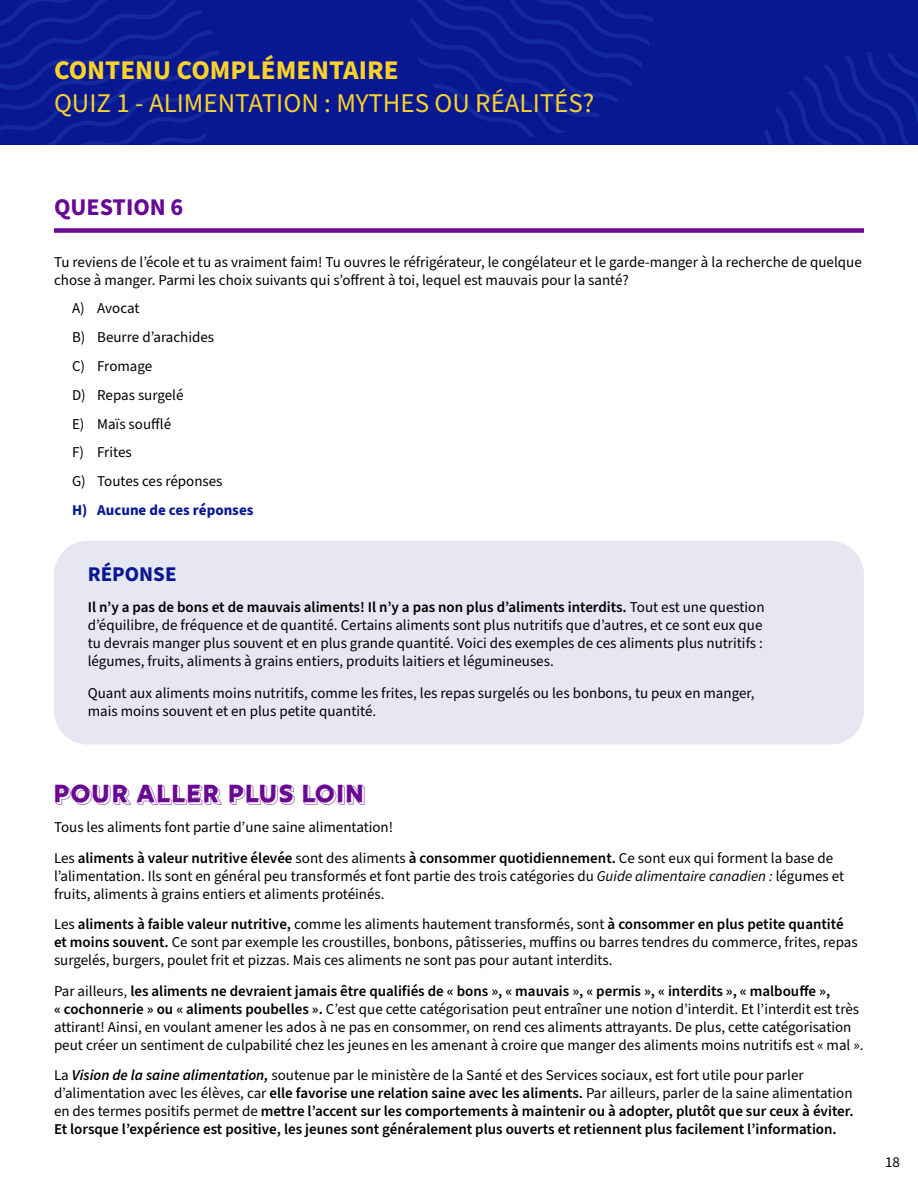
<style>
.page{position:relative;width:918px;height:1188px;background:#fff}
.page>*{position:absolute;margin:0;border:0;box-sizing:border-box;transform-origin:0 0}
.t1{font:27px "Source Sans Pro";color:#fad22a}
.t2{font:700 27px "Source Sans Pro";color:#fad22a}
.t3{font:27px "Rig Bold Reverse";color:#680893}
.t4{font:700 24px "Source Sans Pro";color:#680893}
.t5{font:700 21px "Source Sans Pro";color:#081893}
.t6{font:15px/18px "Source Sans Pro";color:#000}
.t7{font:600 15px/18px "Source Sans Pro";color:#000}
.t8{font:700 15px "Source Sans Pro";color:#081893}
.s1{font-weight:600}
.s2{font-style:italic}
.s3{font-weight:400}
</style>
<div class="page">
<div style="left:0;top:0;width:918px;height:145px;background:#081893"></div>
<svg style="left:411px;top:0;width:242px;height:137px"></svg>
<svg style="left:0;top:0;width:221px;height:145px"></svg>
<svg style="left:765px;top:52px;width:153px;height:93px"></svg>
<div style="left:54px;top:541px;width:810px;height:204px;background:#e6e7f3;border-radius:34px"></div>
<div style="left:54px;top:228px;width:810px;height:5px;background:#680893"></div>
<h1 class="t2" style="left:54px;top:52px;width:346px">CONTENU COMPLÉMENTAIRE</h1>
<h1 class="t1" style="left:54px;top:85px;width:542px">QUIZ 1 - ALIMENTATION : MYTHES OU RÉALITÉS?</h1>
<h2 class="t4" style="left:54px;top:190px;width:131px">QUESTION 6</h2>
<p class="t6" style="left:54px;top:253px;width:809px">Tu reviens de l’école et tu as vraiment faim! Tu ouvres le réfrigérateur, le congélateur et le garde-manger à la recherche de quelque chose à manger. Parmi les choix suivants qui s’offrent à toi, lequel est mauvais pour la santé?</p>
<p class="t6" style="left:72px;top:294px;width:152px;line-height:28.8px">A) Avocat<br>B) Beurre d’arachides<br>C) Fromage<br>D) Repas surgelé<br>E) Maïs soufflé<br>F) Frites<br>G) Toutes ces réponses</p>
<p class="t8" style="left:72px;top:500px;width:183px">H) Aucune de ces réponses</p>
<h3 class="t5" style="left:88px;top:559px;width:90px">RÉPONSE</h3>
<p class="t6" style="left:88px;top:599px;width:678px"><span class="s1">Il n’y a pas de bons et de mauvais aliments! Il n’y a pas non plus d’aliments interdits.</span> Tout est une question d’équilibre, de fréquence et de quantité. Certains aliments sont plus nutritifs que d’autres, et ce sont eux que tu devrais manger plus souvent et en plus grande quantité. Voici des exemples de ces aliments plus nutritifs : légumes, fruits, aliments à grains entiers, produits laitiers et légumineuses.</p>
<p class="t6" style="left:88px;top:684px;width:668px">Quant aux aliments moins nutritifs, comme les frites, les repas surgelés ou les bonbons, tu peux en manger, mais moins souvent et en plus petite quantité.</p>
<h1 class="t3" style="left:54px;top:778px;width:314px">POUR ALLER PLUS LOIN</h1>
<p class="t6" style="left:54px;top:813px;width:781px;line-height:30.5px">Tous les aliments font partie d’une saine alimentation!<br>Les <span class="s1">aliments à valeur nutritive élevée</span> sont des aliments <span class="s1">à consommer quotidiennement.</span> Ce sont eux qui forment la base de</p>
<p class="t6" style="left:54px;top:867px;width:792px">l’alimentation. Ils sont en général peu transformés et font partie des trois catégories du <span class="s2">Guide alimentaire canadien :</span> légumes et fruits, aliments à grains entiers et aliments protéinés.</p>
<p class="t6" style="left:54px;top:916px;width:805px">Les <span class="s1">aliments à faible valeur nutritive,</span> comme les aliments hautement transformés, sont <span class="s1">à consommer en plus petite quantité et moins souvent.</span> Ce sont par exemple les croustilles, bonbons, pâtisseries, muffins ou barres tendres du commerce, frites, repas surgelés, burgers, poulet frit et pizzas. Mais ces aliments ne sont pas pour autant interdits.</p>
<p class="t6" style="left:54px;top:982px;width:811px">Par ailleurs, <span class="s1">les aliments ne devraient jamais être qualifiés de « bons », « mauvais », « permis », « interdits », « malbouffe »,<br>« cochonnerie » ou « aliments poubelles ».</span> C’est que cette catégorisation peut entraîner une notion d’interdit. Et l’interdit est très attirant! Ainsi, en voulant amener les ados à ne pas en consommer, on rend ces aliments attrayants. De plus, cette catégorisation peut créer un sentiment de culpabilité chez les jeunes en les amenant à croire que manger des aliments moins nutritifs est « mal ».</p>
<p class="t7" style="left:54px;top:1067px;width:801px"><span class="s3">La</span> <span class="s2">Vision de la saine alimentation,</span> <span class="s3">soutenue par le ministère de la Santé et des Services sociaux, est fort utile pour parler d’alimentation avec les élèves, car</span> elle favorise une relation saine avec les aliments. <span class="s3">Par ailleurs, parler de la saine alimentation en des termes positifs permet de</span> mettre l’accent sur les comportements à maintenir ou à adopter, plutôt que sur ceux à éviter.<br>Et lorsque l’expérience est positive, les jeunes sont généralement plus ouverts et retiennent plus facilement l’information.</p>
<p class="t6" style="left:885px;top:1153px;width:16px">18</p>
</div>
